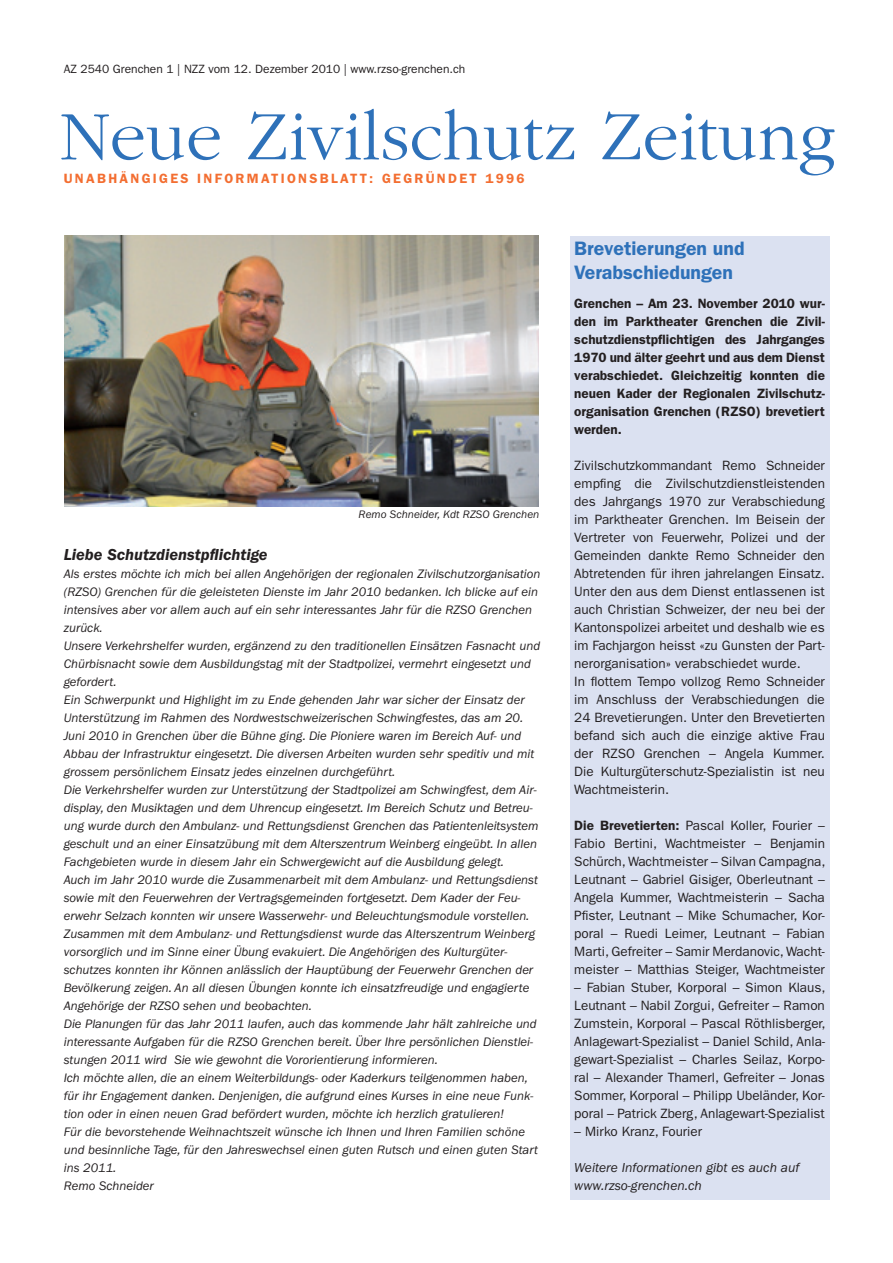
<style>
.page{position:relative;width:893px;height:1263px;background:#fff}
.page>*{position:absolute;margin:0;border:0;box-sizing:border-box;transform-origin:0 0}
.t1{font:300 72px "Garamond LT";color:#2e71b9}
.t2{font:600 19.5px/24px "Franklin Gothic LT";color:#2e71b9}
.t3{font:italic 600 16.5px "Franklin Gothic LT";color:#231f20}
.t4{font:13.5px/18px "Franklin Gothic LT";color:#231f20;text-align:justify}
.t5{font:600 13.5px/18px "Franklin Gothic LT";color:#231f20;text-align:justify}
.t6{font:italic 13.5px/18px "Franklin Gothic LT";color:#231f20}
.t7{font:600 13.5px "Franklin Gothic LT";letter-spacing:.17em;color:#f36e31}
.t8{font:italic 12.75px/18px "Franklin Gothic LT";color:#231f20}
.t9{font:12px "Franklin Gothic LT";color:#231f20}
.t10{font:italic 11.25px "Franklin Gothic LT";color:#231f20}
.s1{font-weight:600}
</style>
<div class="page">
<div style="left:570px;top:236px;width:259px;height:963px;background:#dbe1f1"></div>
<img style="left:64px;top:236px;width:475px;height:271px">
<p class="t9" style="left:64px;top:62px;width:403px">AZ 2540 Grenchen 1 | NZZ vom 12. Dezember 2010 | www.rzso-grenchen.ch</p>
<h1 class="t1" style="left:60px;top:98px;width:778px">Neue Zivilschutz Zeitung</h1>
<p class="t7" style="left:64px;top:170px;width:106px">Unab hängiges</p>
<p class="t7" style="left:197px;top:170px;width:30px">Informa</p>
<p class="t7" style="left:271px;top:170px;width:50px">tio nsbla</p>
<p class="t7" style="left:350px;top:170px;width:54px">tt: Gegr</p>
<p class="t7" style="left:426px;top:170px;width:100px">ünde t 1996</p>
<p class="t10" style="left:359px;top:508px;width:182px">Remo Schneider, Kdt RZSO Grenchen</p>
<p class="t3" style="left:64px;top:545px;width:205px">Liebe Schutzdienstpflichtige</p>
<p class="t8" style="left:64px;top:565px;width:478px">Als erstes möchte ich mich bei allen Angehörigen der regionalen Zivilschutzorganisation (RZSO) Grenchen für die geleisteten Dienste im Jahr 2010 bedanken. Ich blicke auf ein intensives aber vor allem auch auf ein sehr interessantes Jahr für die RZSO Grenchen zurück.<br>Unsere Verkehrshelfer wurden, ergänzend zu den traditionellen Einsätzen Fasnacht und Chürbisnacht sowie dem Ausbildungstag mit der Stadtpolizei, vermehrt eingesetzt und gefordert.<br>Ein Schwerpunkt und Highlight im zu Ende gehenden Jahr war sicher der Einsatz der Unterstützung im Rahmen des Nordwestschweizerischen Schwingfestes, das am 20.<br>Juni 2010 in Grenchen über die Bühne ging. Die Pioniere waren im Bereich Auf- und Abbau der Infrastruktur eingesetzt. Die diversen Arbeiten wurden sehr speditiv und mit grossem persönlichem Einsatz jedes einzelnen durchgeführt.<br>Die Verkehrshelfer wurden zur Unterstützung der Stadtpolizei am Schwingfest, dem Air&shy;display, den Musiktagen und dem Uhrencup eingesetzt. Im Bereich Schutz und Betreu&shy;ung wurde durch den Ambulanz- und Rettungsdienst Grenchen das Patientenleitsystem geschult und an einer Einsatzübung mit dem Alterszentrum Weinberg eingeübt. In allen Fachgebieten wurde in diesem Jahr ein Schwergewicht auf die Ausbildung gelegt.<br>Auch im Jahr 2010 wurde die Zusammenarbeit mit dem Ambulanz- und Rettungsdienst sowie mit den Feuerwehren der Vertragsgemeinden fortgesetzt. Dem Kader der Feu&shy;erwehr Selzach konnten wir unsere Wasserwehr- und Beleuchtungsmodule vorstellen.<br>Zusammen mit dem Ambulanz- und Rettungsdienst wurde das Alterszentrum Weinberg vorsorglich und im Sinne einer Übung evakuiert. Die Angehörigen des Kulturgüter&shy;schutzes konnten ihr Können anlässlich der Hauptübung der Feuerwehr Grenchen der Bevölkerung zeigen. An all diesen Übungen konnte ich einsatzfreudige und engagierte Angehörige der RZSO sehen und beobachten.<br>Die Planungen für das Jahr 2011 laufen, auch das kommende Jahr hält zahlreiche und interessante Aufgaben für die RZSO Grenchen bereit. Über Ihre persönlichen Dienstlei&shy;stungen 2011 wird Sie wie gewohnt die Vororientierung informieren.<br>Ich möchte allen, die an einem Weiterbildungs- oder Kaderkurs teilgenommen haben, für ihr Engagement danken. Denjenigen, die aufgrund eines Kurses in eine neue Funk&shy;tion oder in einen neuen Grad befördert wurden, möchte ich herzlich gratulieren!<br>Für die bevorstehende Weihnachtszeit wünsche ich Ihnen und Ihren Familien schöne und besinnliche Tage, für den Jahreswechsel einen guten Rutsch und einen guten Start ins 2011.<br>Remo Schneider</p>
<h2 class="t2" style="left:574px;top:236px;width:172px">Brevetierungen und<br>Verabschiedungen</h2>
<p class="t5" style="left:574px;top:294px;width:252px">Grenchen – Am 23. November 2010 wur&shy;den im Parktheater Grenchen die Zivil&shy;schutzdienstpflichtigen des Jahrganges 1970 und älter geehrt und aus dem Dienst verabschiedet. Gleichzeitig konnten die neuen Kader der Regionalen Zivilschutz&shy;organisation Grenchen (RZSO) brevetiert werden.</p>
<p class="t4" style="left:574px;top:456px;width:252px;text-align:left">Zivilschutzkommandant Remo Schneider empfing die Zivilschutzdienstleistenden des Jahrgangs 1970 zur Verabschiedung im Parktheater Grenchen. Im Beisein der Vertreter von Feuerwehr, Polizei und der Gemeinden dankte Remo Schneider den Abtretenden für ihren jahrelangen Einsatz.<br>Unter den aus dem Dienst entlassenen ist auch Christian Schweizer, der neu bei der Kantonspolizei arbeitet und deshalb wie es im Fachjargon heisst «zu Gunsten der Part&shy;nerorganisation» verabschiedet wurde.<br>In flottem Tempo vollzog Remo Schneider im Anschluss der Verabschiedungen die 24 Brevetierungen. Unter den Brevetierten befand sich auch die einzige aktive Frau der RZSO Grenchen – Angela Kummer.<br>Die Kulturgüterschutz-Spezialistin ist neu Wachtmeisterin.</p>
<p class="t4" style="left:574px;top:816px;width:253px"><span class="s1">Die Brevetierten:</span> Pascal Koller, Fourier – Fabio Bertini, Wachtmeister – Benjamin Schürch, Wachtmeister – Silvan Campagna, Leutnant – Gabriel Gisiger, Oberleutnant – Angela Kummer, Wachtmeisterin – Sacha Pfister, Leutnant – Mike Schumacher, Kor&shy;poral – Ruedi Leimer, Leutnant – Fabian Marti, Gefreiter – Samir Merdanovic, Wacht&shy;meister – Matthias Steiger, Wachtmeister</p>
<p class="t4" style="left:574px;top:978px;width:253px">– Fabian Stuber, Korporal – Simon Klaus, Leutnant – Nabil Zorgui, Gefreiter – Ramon Zumstein, Korporal – Pascal Röthlisberger, Anlagewart-Spezialist – Daniel Schild, Anla&shy;gewart-Spezialist – Charles Seilaz, Korpo&shy;ral – Alexander Thamerl, Gefreiter – Jonas Sommer, Korporal – Philipp Ubeländer, Kor&shy;poral – Patrick Zberg, Anlagewart-Spezialist</p>
<p class="t4" style="left:574px;top:1122px;width:129px">– Mirko Kranz, Fourier</p>
<p class="t6" style="left:574px;top:1158px;width:227px">Weitere Informationen gibt es auch auf www.rzso-grenchen.ch</p>
</div>
